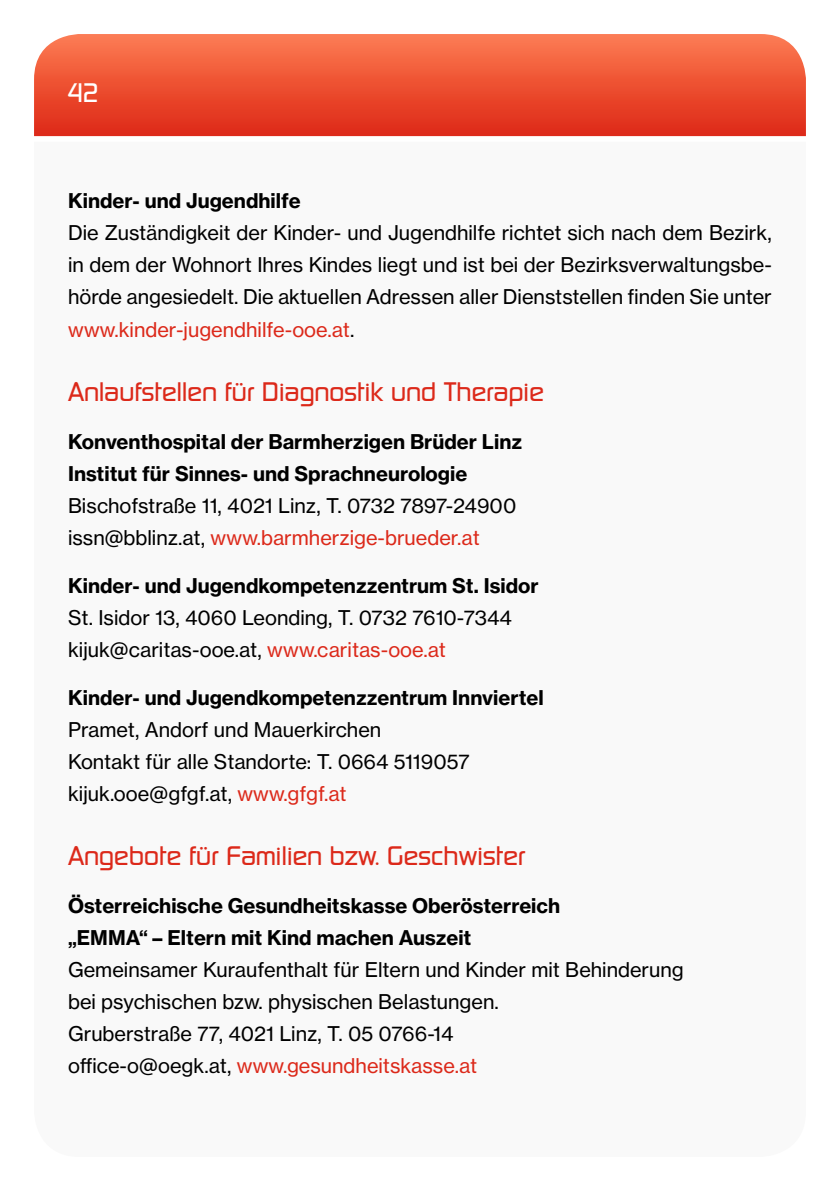
<style>
.page{position:relative;width:840px;height:1191px;background:#fff}
.page>*{position:absolute;margin:0;border:0;box-sizing:border-box;transform-origin:0 0}
.t1{font:500 24px "Sol Pro";letter-spacing:.01em;color:#dc291a}
.t2{font:500 24px "Sol Pro";color:#fff}
.t3{font:20px/32px "N Haas Grotesk TX Pro 55 Rg";color:#000}
.t4{font:20px/32px "N Haas Grotesk TX Pro 75 Bd";color:#000}
.s1{color:#dc291a}
</style>
<div class="page">
<svg style="left:34px;top:34px;width:771px;height:102px"></svg>
<p class="t2" style="left:68px;top:78px;width:32px">42</p>
<p class="t4" style="left:68px;top:185px;width:234px">Kinder- und Jugendhilfe</p>
<p class="t3" style="left:68px;top:217px;width:705px;text-align:justify">Die Zuständigkeit der Kinder- und Jugendhilfe richtet sich nach dem Bezirk, in dem der Wohnort Ihres Kindes liegt und ist bei der Bezirksverwaltungsbe&shy;hörde angesiedelt. Die aktuellen Adressen aller Dienststellen finden Sie unter <span class="s1">www.kinder-jugendhilfe-ooe.at</span>.</p>
<p class="t1" style="left:68px;top:376px;width:477px">Anlaufstellen für Diagnostik und Therapie</p>
<p class="t4" style="left:68px;top:425px;width:455px">Konventhospital der Barmherzigen Brüder Linz<br>Institut für Sinnes- und Sprachneurologie</p>
<p class="t3" style="left:68px;top:489px;width:449px">Bischofstraße 11, 4021 Linz, T. 0732 7897-24900 issn@bblinz.at, <span class="s1">www.barmherzige-brueder.at</span></p>
<p class="t4" style="left:68px;top:569px;width:472px">Kinder- und Jugendkompetenzzentrum St. Isidor</p>
<p class="t3" style="left:68px;top:601px;width:445px">St. Isidor 13, 4060 Leonding, T. 0732 7610-7344 kijuk@caritas-ooe.at, <span class="s1">www.caritas-ooe.at</span></p>
<p class="t4" style="left:68px;top:681px;width:477px">Kinder- und Jugendkompetenzzentrum Innviertel</p>
<p class="t3" style="left:68px;top:713px;width:402px">Pramet, Andorf und Mauerkirchen<br>Kontakt für alle Standorte: T. 0664 5119057 kijuk.ooe@gfgf.at, <span class="s1">www.gfgf.at</span></p>
<p class="t1" style="left:68px;top:840px;width:458px">Angebote für Familien bzw. Geschwister</p>
<p class="t4" style="left:68px;top:889px;width:493px">Österreichische Gesundheitskasse Oberösterreich „EMMA“ – Eltern mit Kind machen Auszeit</p>
<p class="t3" style="left:68px;top:953px;width:617px">Gemeinsamer Kuraufenthalt für Eltern und Kinder mit Behinderung bei psychischen bzw. physischen Belastungen.<br>Gruberstraße 77, 4021 Linz, T. 05 0766-14<br>office-o@oegk.at, <span class="s1">www.gesundheitskasse.at</span></p>
</div>
